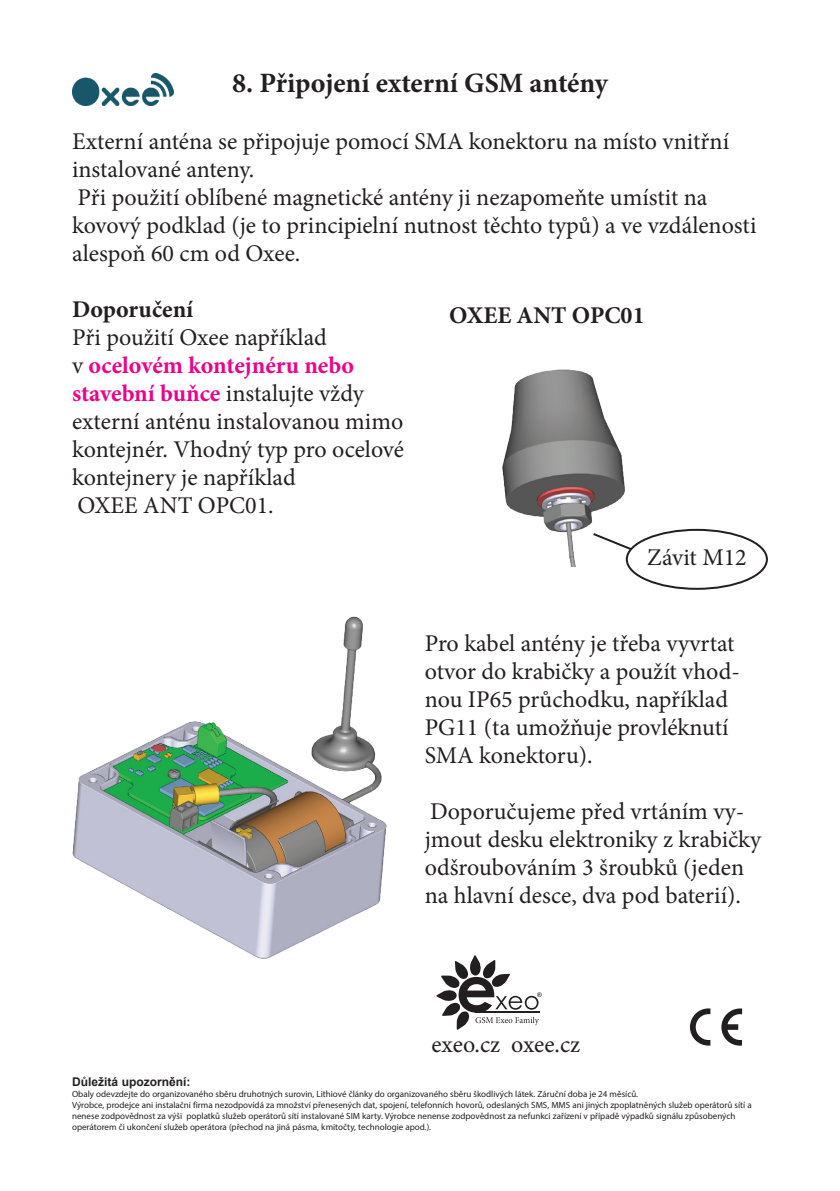
<style>
.page{position:relative;width:840px;height:1191px;background:#fff}
.page>*{position:absolute;margin:0;border:0;box-sizing:border-box;transform-origin:0 0}
.t1{font:700 28px "Minion Pro";letter-spacing:-.005em;color:#231f20}
.t2{font:24px/28px "Minion Pro";color:#231f20}
.t3{font:700 24px "Minion Pro";color:#231f20}
.t4{font:700 12px "Arial";color:#231f20}
.t5{font:9px/10.8px "Myriad Pro";color:#231f20}
.s1{font-weight:700;color:#ed028c}
</style>
<div class="page">
<img style="left:72px;top:617px;width:314px;height:341px">
<img style="left:72px;top:73px;width:101px;height:33px">
<img style="left:502px;top:369px;width:129px;height:197px">
<svg style="left:590px;top:531px;width:43px;height:20px"></svg>
<div style="left:625px;top:529px;width:142px;height:61px;border:2px solid #231f20;border-radius:50%"></div>
<svg style="left:436px;top:955px;width:105px;height:75px"></svg>
<svg style="left:721px;top:1008px;width:20px;height:37px"></svg>
<svg style="left:690px;top:1008px;width:20px;height:37px"></svg>
<p class="t1" style="left:232px;top:64px;width:377px">8. Připojení externí GSM antény</p>
<p class="t2" style="left:72px;top:127px;width:685px">Externí anténa se připojuje pomocí SMA konektoru na místo vnitřní instalované anteny.<br>Při použití oblíbené magnetické antény ji nezapomeňte umístit na kovový podklad (je to principielní nutnost těchto typů) a ve vzdálenosti alespoň 60 cm od Oxee.</p>
<p class="t3" style="left:72px;top:292px;width:123px">Doporučení</p>
<p class="t2" style="left:72px;top:323px;width:333px">Při použití Oxee například<br>v <span class="s1">ocelovém kontejnéru nebo stavební buňce</span> instalujte vždy externí anténu instalovanou mimo kontejnér. Vhodný typ pro ocelové kontejnery je například<br>OXEE ANT OPC01.</p>
<p class="t3" style="left:449px;top:299px;width:197px">OXEE ANT OPC01</p>
<p class="t2" style="left:646px;top:544px;width:101px">Závit M12</p>
<p class="t2" style="left:424px;top:629px;width:316px">Pro kabel antény je třeba vyvrtat otvor do krabičky a použít vhod&shy;nou IP65 průchodku, například<br>PG11 (ta umožňuje provléknutí<br>SMA konektoru).</p>
<p class="t2" style="left:424px;top:797px;width:337px">Doporučujeme před vrtáním vy&shy;jmout desku elektroniky z krabičky odšroubováním 3 šroubků (jeden na hlavní desce, dva pod baterií).</p>
<p class="t2" style="left:431px;top:1031px;width:150px">exeo.cz oxee.cz</p>
<p class="t4" style="left:72px;top:1073px;width:120px">Důležitá upozornění:</p>
<p class="t5" style="left:72px;top:1088px;width:680px">Obaly odevzdejte do organizovaného sběru druhotných surovin, Lithiové články do organizovaného sběru škodlivých látek. Záruční doba je 24 měsíců.<br>Výrobce, prodejce ani instalační firma nezodpovídá za množství přenesených dat, spojení, telefonních hovorů, odeslaných SMS, MMS ani jiných zpoplatněných služeb operátorů sítí a nenese zodpovědnost za výši poplatků služeb operátorů sítí instalované SIM karty. Výrobce nenense zodpovědnost za nefunkci zařízení v případě výpadků signálu způsobených operátorem či ukončení služeb operátora (přechod na jiná pásma, kmitočty, technologie apod.).</p>
</div>
